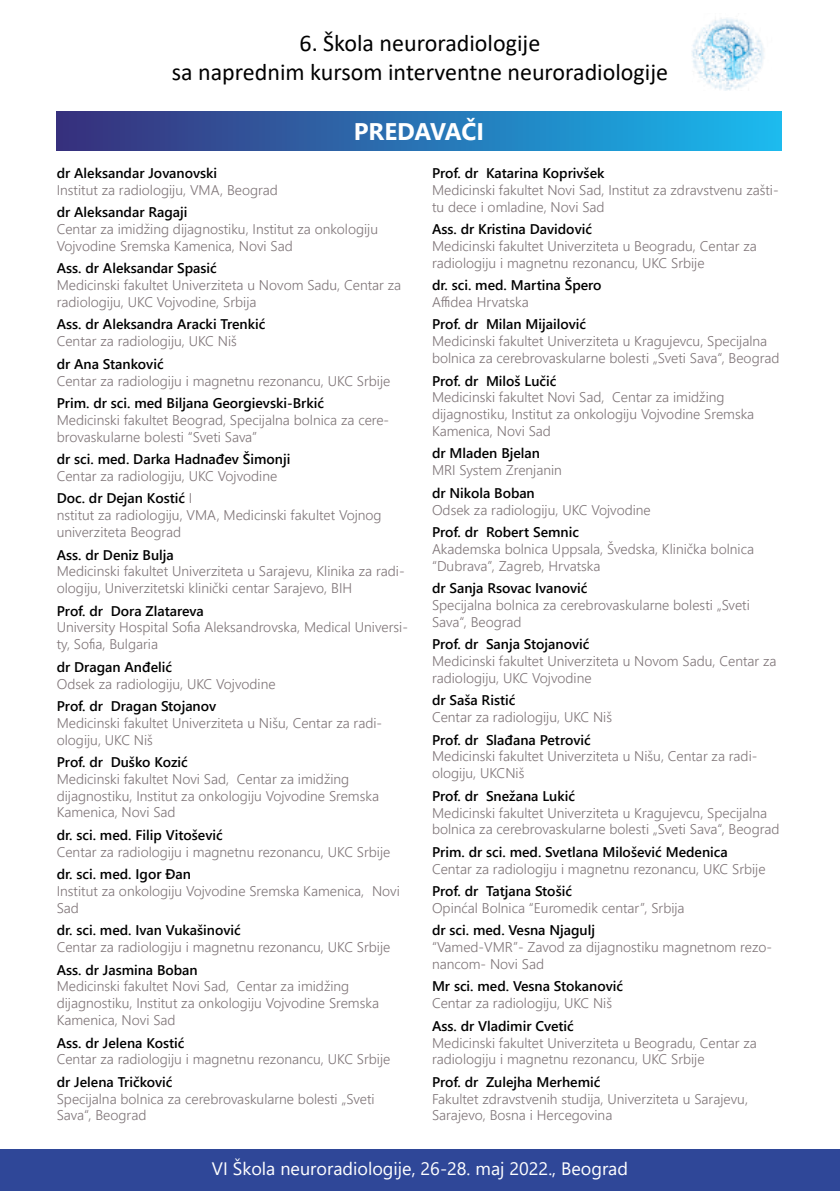
<style>
.page{position:relative;width:840px;height:1191px;background:#fff}
.page>*{position:absolute;margin:0;border:0;box-sizing:border-box;transform-origin:0 0}
.t1{font:24px/28.8px "Calibri";color:#000;text-align:center}
.t2{font:700 24px "Segoe UI";letter-spacing:-.005em;color:#fff}
.t3{font:18px "Segoe UI";color:#fff}
.t4{font:300 14px/16.8px "Segoe UI";color:#7f7578}
.t5{font:600 14px "Segoe UI";color:#000}
.s1{font-weight:600;color:#000}
</style>
<div class="page">
<div style="left:0;top:1149px;width:839px;height:42px;background:#2f4798"></div>
<img style="left:692px;top:18px;width:72px;height:72px">
<div style="left:57px;top:111px;width:723px;height:40px;background:linear-gradient(to right,#392e7a,#18baee)"></div>
<h1 class="t1" style="left:172px;top:28px;width:497px">6. Škola neuroradiologije<br>sa naprednim kursom interventne neuroradiologije</h1>
<h1 class="t2" style="left:354px;top:109px;width:132px">PREDAVAČI</h1>
<p class="t5" style="left:57px;top:160px;width:162px">dr Aleksandar Jovanovski</p>
<p class="t4" style="left:57px;top:180px;width:222px">Institut za radiologiju, VMA, Beograd</p>
<p class="t5" style="left:57px;top:199px;width:132px">dr Aleksandar Ragaji</p>
<p class="t4" style="left:57px;top:219px;width:323px">Centar za imidžing dijagnostiku, Institut za onkologiju<br>Vojvodine Sremska Kamenica, Novi Sad</p>
<p class="t5" style="left:57px;top:255px;width:161px">Ass. dr Aleksandar Spasić</p>
<p class="t4" style="left:57px;top:275px;width:346px">Medicinski fakultet Univerziteta u Novom Sadu, Centar za radiologiju, UKC Vojvodine, Srbija</p>
<p class="t5" style="left:57px;top:311px;width:210px">Ass. dr Aleksandra Aracki Trenkić</p>
<p class="t4" style="left:57px;top:331px;width:181px">Centar za radiologiju, UKC Niš</p>
<p class="t5" style="left:57px;top:350px;width:108px">dr Ana Stanković</p>
<p class="t4" style="left:57px;top:371px;width:335px">Centar za radiologiju i magnetnu rezonancu, UKC Srbije</p>
<p class="t5" style="left:57px;top:390px;width:268px">Prim. dr sci. med Biljana Georgievski-Brkić</p>
<p class="t4" style="left:57px;top:410px;width:334px">Medicinski fakultet Beograd, Specijalna bolnica za cere&shy;brovaskularne bolesti “Sveti Sava”</p>
<p class="t5" style="left:57px;top:446px;width:235px">dr sci. med. Darka Hadnađev Šimonji</p>
<p class="t4" style="left:57px;top:463px;width:222px;line-height:22.4px">Centar za radiologiju, UKC Vojvodine<br><span class="s1">Doc. dr Dejan Kostić</span> I</p>
<p class="t4" style="left:57px;top:505px;width:326px">nstitut za radiologiju, VMA, Medicinski fakultet Vojnog univerziteta Beograd</p>
<p class="t5" style="left:57px;top:541px;width:119px">Ass. dr Deniz Bulja</p>
<p class="t4" style="left:57px;top:561px;width:349px">Medicinski fakultet Univerziteta u Sarajevu, Klinika za radi&shy;ologiju, Univerzitetski klinički centar Sarajevo, BIH</p>
<p class="t5" style="left:57px;top:597px;width:148px">Prof. dr Dora Zlatareva</p>
<p class="t4" style="left:57px;top:617px;width:352px">University Hospital Sofia Aleksandrovska, Medical Universi&shy;ty, Sofia, Bulgaria</p>
<p class="t5" style="left:57px;top:653px;width:117px">dr Dragan Anđelić</p>
<p class="t4" style="left:57px;top:674px;width:220px">Odsek za radiologiju, UKC Vojvodine</p>
<p class="t5" style="left:57px;top:693px;width:161px">Prof. dr Dragan Stojanov</p>
<p class="t4" style="left:57px;top:713px;width:327px">Medicinski fakultet Univerziteta u Nišu, Centar za radi&shy;ologiju, UKC Niš</p>
<p class="t5" style="left:57px;top:749px;width:132px">Prof. dr Duško Kozić</p>
<p class="t4" style="left:57px;top:769px;width:323px">Medicinski fakultet Novi Sad, Centar za imidžing dijagnostiku, Institut za onkologiju Vojvodine Sremska<br>Kamenica, Novi Sad</p>
<p class="t5" style="left:57px;top:821px;width:167px">dr. sci. med. Filip Vitošević</p>
<p class="t4" style="left:57px;top:842px;width:335px">Centar za radiologiju i magnetnu rezonancu, UKC Srbije</p>
<p class="t5" style="left:57px;top:861px;width:136px">dr. sci. med. Igor Đan</p>
<p class="t4" style="left:57px;top:881px;width:344px">Institut za onkologiju Vojvodine Sremska Kamenica, Novi<br>Sad</p>
<p class="t5" style="left:57px;top:917px;width:185px">dr. sci. med. Ivan Vukašinović</p>
<p class="t4" style="left:57px;top:937px;width:335px">Centar za radiologiju i magnetnu rezonancu, UKC Srbije</p>
<p class="t5" style="left:57px;top:956px;width:142px">Ass. dr Jasmina Boban</p>
<p class="t4" style="left:57px;top:976px;width:323px">Medicinski fakultet Novi Sad, Centar za imidžing dijagnostiku, Institut za onkologiju Vojvodine Sremska<br>Kamenica, Novi Sad</p>
<p class="t5" style="left:57px;top:1029px;width:129px">Ass. dr Jelena Kostić</p>
<p class="t4" style="left:57px;top:1049px;width:335px">Centar za radiologiju i magnetnu rezonancu, UKC Srbije</p>
<p class="t5" style="left:57px;top:1068px;width:117px">dr Jelena Tričković</p>
<p class="t4" style="left:57px;top:1088px;width:319px">Specijalna bolnica za cerebrovaskularne bolesti „Sveti<br>Sava“, Beograd</p>
<p class="t5" style="left:432px;top:160px;width:174px">Prof. dr Katarina Koprivšek</p>
<p class="t4" style="left:432px;top:180px;width:348px">Medicinski fakultet Novi Sad, Institut za zdravstvenu zašti&shy;tu dece i omladine, Novi Sad</p>
<p class="t5" style="left:432px;top:216px;width:161px">Ass. dr Kristina Davidović</p>
<p class="t4" style="left:432px;top:236px;width:326px">Medicinski fakultet Univerziteta u Beogradu, Centar za radiologiju i magnetnu rezonancu, UKC Srbije</p>
<p class="t5" style="left:432px;top:272px;width:171px">dr. sci. med. Martina Špero</p>
<p class="t4" style="left:432px;top:292px;width:98px">Affidea Hrvatska</p>
<p class="t5" style="left:432px;top:311px;width:156px">Prof. dr Milan Mijailović</p>
<p class="t4" style="left:432px;top:331px;width:349px">Medicinski fakultet Univerziteta u Kragujevcu, Specijalna bolnica za cerebrovaskularne bolesti „Sveti Sava“, Beograd</p>
<p class="t5" style="left:432px;top:367px;width:126px">Prof. dr Miloš Lučić</p>
<p class="t4" style="left:432px;top:388px;width:323px">Medicinski fakultet Novi Sad, Centar za imidžing dijagnostiku, Institut za onkologiju Vojvodine Sremska<br>Kamenica, Novi Sad</p>
<p class="t5" style="left:432px;top:440px;width:109px">dr Mladen Bjelan</p>
<p class="t4" style="left:432px;top:460px;width:131px">MRI System Zrenjanin</p>
<p class="t5" style="left:432px;top:479px;width:104px">dr Nikola Boban</p>
<p class="t4" style="left:432px;top:500px;width:220px">Odsek za radiologiju, UKC Vojvodine</p>
<p class="t5" style="left:432px;top:519px;width:148px">Prof. dr Robert Semnic</p>
<p class="t4" style="left:432px;top:539px;width:323px">Akademska bolnica Uppsala, Švedska, Klinička bolnica “Dubrava”, Zagreb, Hrvatska</p>
<p class="t5" style="left:432px;top:575px;width:157px">dr Sanja Rsovac Ivanović</p>
<p class="t4" style="left:432px;top:595px;width:319px">Specijalna bolnica za cerebrovaskularne bolesti „Sveti<br>Sava“, Beograd</p>
<p class="t5" style="left:432px;top:631px;width:159px">Prof. dr Sanja Stojanović</p>
<p class="t4" style="left:432px;top:651px;width:346px">Medicinski fakultet Univerziteta u Novom Sadu, Centar za radiologiju, UKC Vojvodine</p>
<p class="t5" style="left:432px;top:687px;width:85px">dr Saša Ristić</p>
<p class="t4" style="left:432px;top:707px;width:181px">Centar za radiologiju, UKC Niš</p>
<p class="t5" style="left:432px;top:726px;width:160px">Prof. dr Slađana Petrović</p>
<p class="t4" style="left:432px;top:746px;width:327px">Medicinski fakultet Univerziteta u Nišu, Centar za radi&shy;ologiju, UKCNiš</p>
<p class="t5" style="left:432px;top:782px;width:144px">Prof. dr Snežana Lukić</p>
<p class="t4" style="left:432px;top:802px;width:349px">Medicinski fakultet Univerziteta u Kragujevcu, Specijalna bolnica za cerebrovaskularne bolesti „Sveti Sava“, Beograd</p>
<p class="t5" style="left:432px;top:838px;width:297px">Prim. dr sci. med. Svetlana Milošević Medenica</p>
<p class="t4" style="left:432px;top:859px;width:335px">Centar za radiologiju i magnetnu rezonancu, UKC Srbije</p>
<p class="t5" style="left:432px;top:878px;width:141px">Prof. dr Tatjana Stošić</p>
<p class="t4" style="left:432px;top:898px;width:254px">Opinćal Bolnica “Euromedik centar”, Srbija</p>
<p class="t5" style="left:432px;top:917px;width:164px">dr sci. med. Vesna Njagulj</p>
<p class="t4" style="left:432px;top:937px;width:341px">“Vamed-VMR”- Zavod za dijagnostiku magnetnom rezo&shy;nancom- Novi Sad</p>
<p class="t5" style="left:432px;top:973px;width:192px">Mr sci. med. Vesna Stokanović</p>
<p class="t4" style="left:432px;top:993px;width:181px">Centar za radiologiju, UKC Niš</p>
<p class="t5" style="left:432px;top:1012px;width:143px">Ass. dr Vladimir Cvetić</p>
<p class="t4" style="left:432px;top:1032px;width:326px">Medicinski fakultet Univerziteta u Beogradu, Centar za radiologiju i magnetnu rezonancu, UKC Srbije</p>
<p class="t5" style="left:432px;top:1068px;width:170px">Prof. dr Zulejha Merhemić</p>
<p class="t4" style="left:432px;top:1088px;width:317px">Fakultet zdravstvenih studija, Univerziteta u Sarajevu,<br>Sarajevo, Bosna i Hercegovina</p>
<p class="t3" style="left:212px;top:1151px;width:417px">VI Škola neuroradiologije, 26-28. maj 2022., Beograd</p>
</div>
